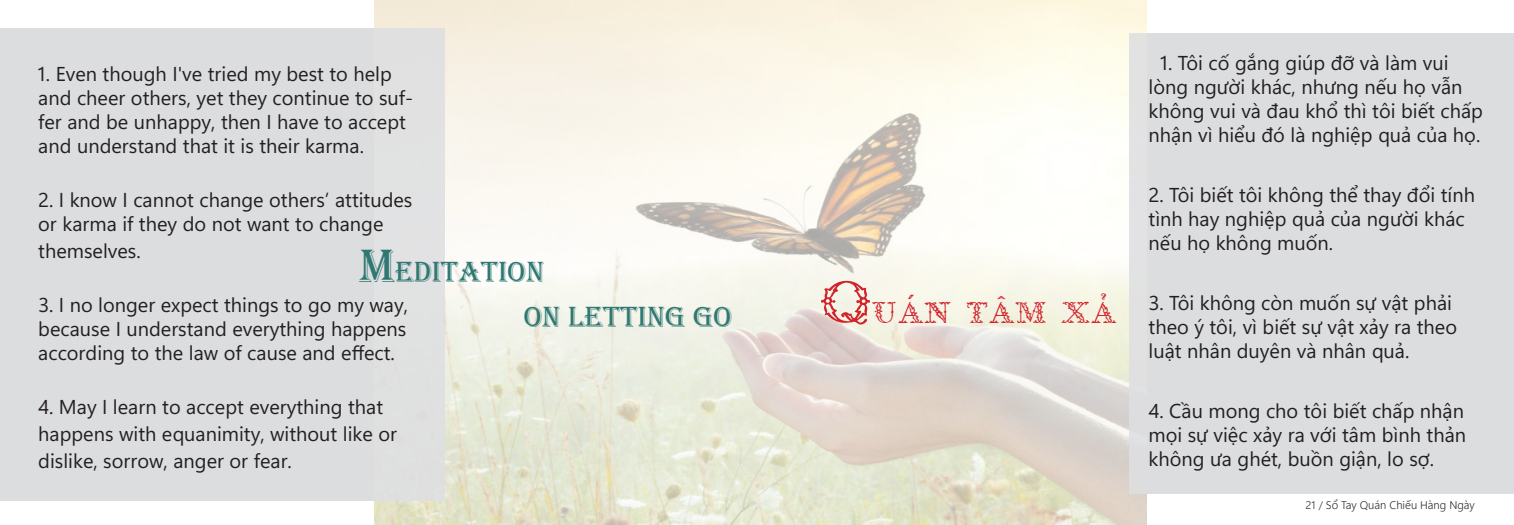
<style>
.page{position:relative;width:1514px;height:525px;background:#fff}
.page>*{position:absolute;margin:0;border:0;box-sizing:border-box;transform-origin:0 0}
.Semibold_Left{font:30px "Algerian";color:#307872}
.Semibold_Left-2{font:30px "Antique";color:#d1232a}
.t1{font:20px/24px "Segoe UI Variable";color:#231f20}
.Left_11pt_Semibold{font:11px "Segoe UI Variable";color:#231f20}
.s1{font-size:48px}
.s2{font-size:60px}
</style>
<div class="page">
<div style="left:0;top:28px;width:445px;height:472px;background:#dcdddf"></div>
<div style="left:1129px;top:33px;width:385px;height:460px;background:#dcdddf"></div>
<img style="left:374px;top:0;width:772px;height:524px">
<p class="t1" style="left:38px;top:61px;width:376px">1. Even though I've tried my best to help and cheer others, yet they continue to suf&shy;fer and be unhappy, then I have to accept and understand that it is their karma.</p>
<p class="t1" style="left:38px;top:187px;width:376px">2. I know I cannot change others’ attitudes or karma if they do not want to change</p>
<p class="t1" style="left:38px;top:238px;width:104px">themselves.</p>
<p class="t1" style="left:38px;top:292px;width:371px;text-align:justify">3. I no longer expect things to go my way, because I understand everything happens according to the law of cause and effect.</p>
<p class="t1" style="left:38px;top:394px;width:346px">4. May I learn to accept everything that</p>
<p class="t1" style="left:38px;top:421px;width:360px">happens with equanimity, without like or</p>
<p class="t1" style="left:38px;top:448px;width:255px">dislike, sorrow, anger or fear.</p>
<p class="Semibold_Left" style="left:360px;top:255px;width:186px"><span class="s1">M</span>EDITATION</p>
<p class="Semibold_Left" style="left:524px;top:300px;width:190px">ON LETTING GO</p>
<p class="Semibold_Left-2" style="left:820px;top:289px;width:299px"><span class="s2">Q</span>UÁN TÂM XẢ</p>
<p class="t1" style="left:1148px;top:50px;width:336px;text-indent:12px">1. Tôi cố gắng giúp đỡ và làm vui lòng người khác, nhưng nếu họ vẫn không vui và đau khổ thì tôi biết chấp nhận vì hiểu đó là nghiệp quả của họ.</p>
<p class="t1" style="left:1148px;top:182px;width:328px">2. Tôi biết tôi không thể thay đổi tính tình hay nghiệp quả của người khác nếu họ không muốn.</p>
<p class="t1" style="left:1148px;top:290px;width:310px">3. Tôi không còn muốn sự vật phải theo ý tôi, vì biết sự vật xảy ra theo luật nhân duyên và nhân quả.</p>
<p class="t1" style="left:1148px;top:398px;width:319px;text-align:justify">4. Cầu mong cho tôi biết chấp nhận mọi sự việc xảy ra với tâm bình thản không ưa ghét, buồn giận, lo sợ.</p>
<p class="Left_11pt_Semibold" style="left:1305px;top:497px;width:171px">21 / Sổ Tay Quán Chiếu Hàng Ngày</p>
</div>
